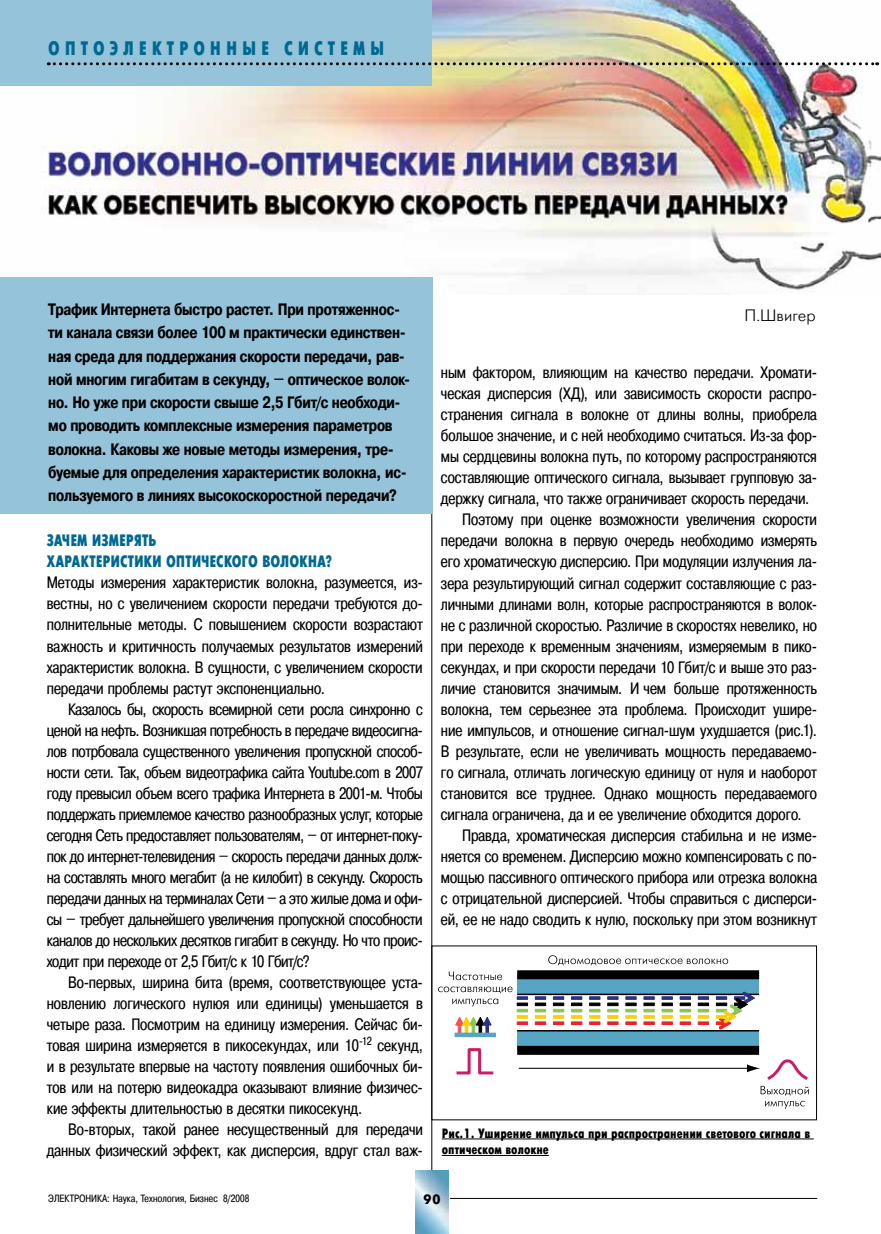
<style>
.page{position:relative;width:881px;height:1234px;background:#fff}
.page>*{position:absolute;margin:0;border:0;box-sizing:border-box;transform-origin:0 0}
.t1{font:19.5px "Futuris X Cond C";letter-spacing:.25em;color:#006991}
.t2{font:16.5px/21px "Pragmatica Cond C";color:#000;text-align:justify}
.t3{font:700 16.5px/23.2px "Pragmatica Cond C";letter-spacing:-.015em;color:#000}
.t4{font:16.5px/21px "Futuris X Cond C";color:#006991}
.t5{font:16.5px "Futuris Light C";color:#000}
.t6{font:13.5px/16.5px "Futuris X Cond C";color:#000}
.t7{font:700 13.5px "Futuris C";color:#000}
.t8{font:10.5px "Pragmatica Cond C";letter-spacing:.01em;color:#000}
</style>
<div class="page">
<img style="left:0;top:0;width:880px;height:294px">
<div style="left:0;top:0;width:431px;height:85px;background:#95c4da"></div>
<hr style="left:431px;top:512px;width:1px;height:657px;background:#000">
<div style="left:0;top:276px;width:432px;height:237px;background:#95c4da"></div>
<hr style="left:441px;top:1138px;width:372px;height:1px;background:#000">
<hr style="left:441px;top:1154px;width:107px;height:1px;background:#000">
<svg style="left:456px;top:1048px;width:38px;height:27px"></svg>
<div style="left:517px;top:975px;width:241px;height:19px;background:#57a5c4"></div>
<div style="left:517px;top:1030px;width:241px;height:19px;background:#57a5c4"></div>
<div style="left:517px;top:970px;width:241px;height:9px;background:#000"></div>
<div style="left:517px;top:1045px;width:241px;height:9px;background:#000"></div>
<hr style="left:517px;top:1029px;width:241px;height:2px;background:#000">
<hr style="left:517px;top:993px;width:241px;height:1px;background:#000">
<hr style="left:518px;top:1067px;width:231px;height:1px;background:#000">
<hr style="left:454px;top:1032px;width:42px;height:4px;background:#57a5c4">
<svg style="left:548px;top:955px;width:180px;height:10px"></svg>
<svg style="left:448px;top:971px;width:54px;height:8px"></svg>
<svg style="left:438px;top:986px;width:317px;height:48px"></svg>
<svg style="left:746px;top:1059px;width:62px;height:49px"></svg>
<hr style="left:432px;top:1197px;width:384px;height:1px;background:#000">
<img style="left:415px;top:1169px;width:34px;height:64px">
<img style="left:48px;top:62px;width:829px;height:3px">
<p class="t1" style="left:48px;top:38px;width:337px">оптоэлектронные системы</p>
<p class="t3" style="left:48px;top:298px;width:363px">Трафик Интернета быстро растет. При протяженнос&shy;ти канала связи более 100 м практически единствен&shy;ная среда для поддержания скорости передачи, рав&shy;ной многим гигабитам в секунду, – оптическое волок&shy;но. Но уже при скорости свыше 2,5 Гбит/с необходи&shy;мо проводить комплексные измерения параметров волокна. Каковы же новые методы измерения, тре&shy;буемые для определения характеристик волокна, ис&shy;пользуемого в линиях высокоскоростной передачи?</p>
<p class="t4" style="left:47px;top:530px;width:286px">Зачем измерять<br>характеристики оптического волокна?</p>
<p class="t2" style="left:47px;top:572px;width:377px">Методы измерения характеристик волокна, разумеется, из&shy;вестны, но с увеличением скорости передачи требуются до&shy;полнительные методы. С повышением скорости возрастают важность и критичность получаемых результатов измерений характеристик волокна. В сущности, с увеличением скорости передачи проблемы растут экспоненциально.</p>
<p class="t2" style="left:47px;top:698px;width:377px;text-indent:21px">Казалось бы, скорость всемирной сети росла синхронно с ценой на нефть. Возникшая потребность в передаче видеосигна&shy;лов потрбовала существенного увеличения пропускной способ&shy;ности сети. Так, объем видеотрафика сайта Youtube.com в 2007 году превысил объем всего трафика Интернета в 2001-м. Чтобы поддержать приемлемое качество разнообразных услуг, которые сегодня Сеть предоставляет пользователям, – от интернет-поку&shy;пок до интернет-телевидения – скорость передачи данных долж&shy;на составлять много мегабит (а не килобит) в секунду. Скорость передачи данных на терминалах Сети – а это жилые дома и офи&shy;сы – требует дальнейшего увеличения пропускной способности каналов до нескольких десятков гигабит в секунду. Но что проис&shy;ходит при переходе от 2,5 Гбит/с к 10 Гбит/с?</p>
<p class="t2" style="left:47px;top:971px;width:377px;text-indent:21px">Во-первых, ширина бита (время, соответствующее уста&shy;новлению логического нулюя или единицы) уменьшается в четыре раза. Посмотрим на единицу измерения. Сейчас би&shy;товая ширина измеряется в пикосекундах, или 10<sup>-12</sup> секунд, и в результате впервые на частоту появления ошибочных би&shy;тов или на потерю видеокадра оказывают влияние физичес&shy;кие эффекты длительностью в десятки пикосекунд.</p>
<p class="t2" style="left:47px;top:1118px;width:377px;text-align:right">Во-вторых, такой ранее несущественный для передачи данных физический эффект, как дисперсия, вдруг стал важ-</p>
<p class="t5" style="left:744px;top:307px;width:73px">П.Швигер</p>
<p class="t2" style="left:441px;top:362px;width:377px">ным фактором, влияющим на качество передачи. Хромати-</p>
<p class="t2" style="left:441px;top:383px;width:377px">ческая дисперсия (ХД), или зависимость скорости распро-</p>
<p class="t2" style="left:441px;top:404px;width:377px">странения сигнала в волокне от длины волны, приобрела</p>
<p class="t2" style="left:441px;top:425px;width:377px">большое значение, и с ней необходимо считаться. Из-за фор-</p>
<p class="t2" style="left:441px;top:446px;width:377px">мы сердцевины волокна путь, по которому распространяются</p>
<p class="t2" style="left:441px;top:467px;width:377px">составляющие оптического сигнала, вызывает групповую за-</p>
<p class="t2" style="left:441px;top:488px;width:370px">держку сигнала, что также ограничивает скорость передачи.</p>
<p class="t2" style="left:462px;top:509px;width:356px">Поэтому при оценке возможности увеличения скорости</p>
<p class="t2" style="left:441px;top:530px;width:377px">передачи волокна в первую очередь необходимо измерять</p>
<p class="t2" style="left:441px;top:551px;width:377px">его хроматическую дисперсию. При модуляции излучения ла-</p>
<p class="t2" style="left:441px;top:572px;width:377px">зера результирующий сигнал содержит составляющие с раз-</p>
<p class="t2" style="left:441px;top:593px;width:377px">личными длинами волн, которые распространяются в волок-</p>
<p class="t2" style="left:441px;top:614px;width:377px">не с различной скоростью. Различие в скоростях невелико, но</p>
<p class="t2" style="left:441px;top:635px;width:377px">при переходе к временным значениям, измеряемым в пико-</p>
<p class="t2" style="left:441px;top:656px;width:377px">секундах, и при скорости передачи 10 Гбит/с и выше это раз-</p>
<p class="t2" style="left:441px;top:677px;width:377px">личие становится значимым. И чем больше протяженность</p>
<p class="t2" style="left:441px;top:698px;width:377px">волокна, тем серьезнее эта проблема. Происходит ушире-</p>
<p class="t2" style="left:441px;top:719px;width:377px">ние импульсов, и отношение сигнал-шум ухудшается (рис.1).</p>
<p class="t2" style="left:441px;top:740px;width:377px">В результате, если не увеличивать мощность передаваемо-</p>
<p class="t2" style="left:441px;top:761px;width:377px">го сигнала, отличать логическую единицу от нуля и наоборот</p>
<p class="t2" style="left:441px;top:782px;width:377px">становится все труднее. Однако мощность передаваемого</p>
<p class="t2" style="left:441px;top:803px;width:362px">сигнала ограничена, да и ее увеличение обходится дорого.</p>
<p class="t2" style="left:462px;top:824px;width:356px">Правда, хроматическая дисперсия стабильна и не изме-</p>
<p class="t2" style="left:441px;top:845px;width:377px">няется со временем. Дисперсию можно компенсировать с по-</p>
<p class="t2" style="left:441px;top:866px;width:377px">мощью пассивного оптического прибора или отрезка волокна</p>
<p class="t2" style="left:441px;top:887px;width:377px">с отрицательной дисперсией. Чтобы справиться с дисперси-</p>
<p class="t2" style="left:441px;top:908px;width:377px">ей, ее не надо сводить к нулю, поскольку при этом возникнут</p>
<p class="t6" style="left:441px;top:1124px;width:370px">Рис.1. Уширение импульса при распространении светового сигнала в оптическом волокне</p>
<p class="t8" style="left:48px;top:1192px;width:202px">ЭЛЕКТРОНИКА: Наука, Технология, Бизнес 8/2008</p>
<p class="t7" style="left:423px;top:1191px;width:18px">90</p>
</div>
